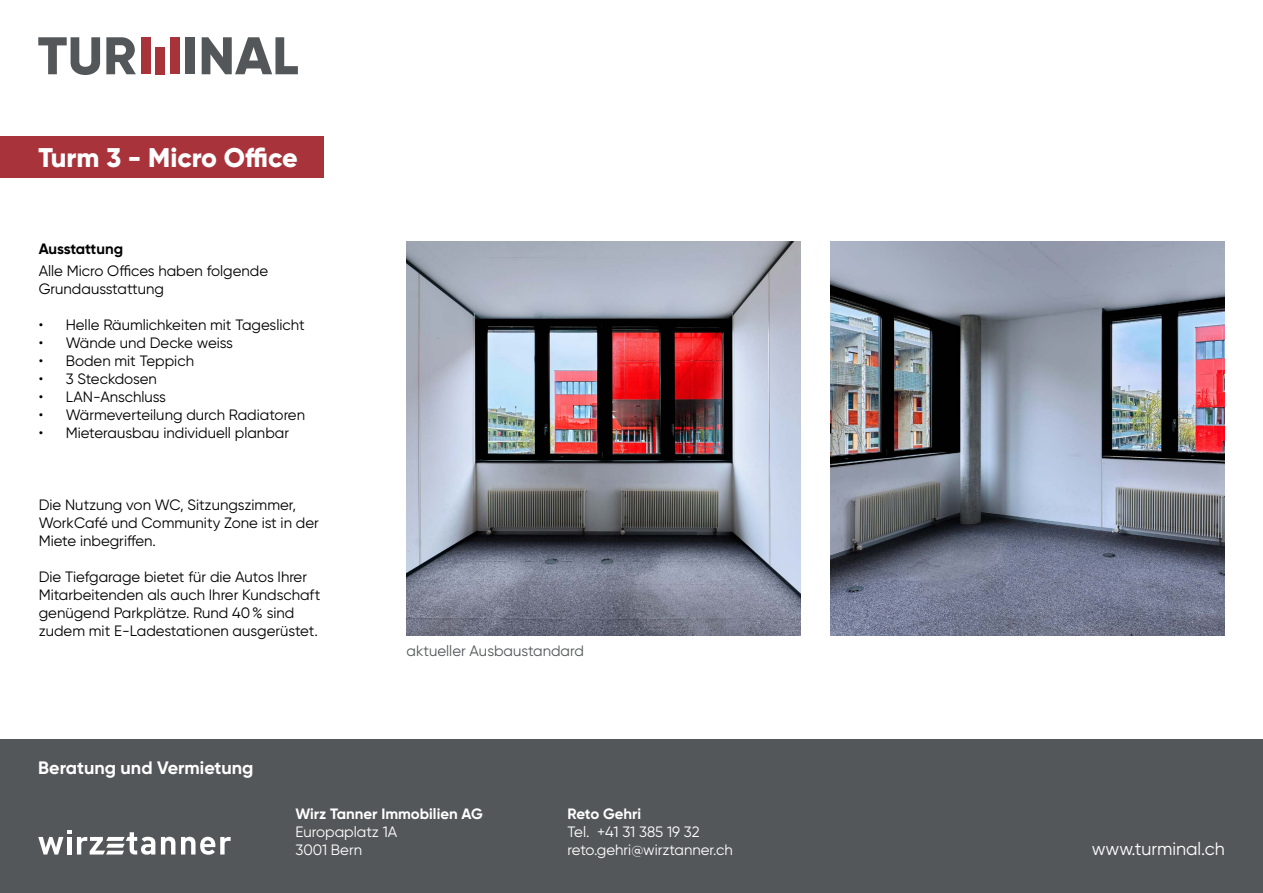
<style>
.page{position:relative;width:1263px;height:893px;background:#fff}
.page>*{position:absolute;margin:0;border:0;box-sizing:border-box;transform-origin:0 0}
.t1{font:800 27px "Gilroy";color:#fff}
.t2{font:700 18px "Gilroy";color:#fff}
.t3{font:18px "Gilroy";color:#fff}
.t4{font:15px/18px "Gilroy";color:#000}
.t5{font:15px/18px "Gilroy";color:#fff}
.t6{font:700 15px "Gilroy";color:#fff}
.t7{font:15px "Gilroy";color:#545759}
.t8{font:700 15px "Gilroy";letter-spacing:-.005em;color:#000}
</style>
<div class="page">
<div style="left:0;top:740px;width:1263px;height:153px;background:#545759"></div>
<svg style="left:38px;top:830px;width:33px;height:24px"></svg>
<svg style="left:161px;top:837px;width:14px;height:17px"></svg>
<svg style="left:181px;top:837px;width:50px;height:18px"></svg>
<svg style="left:77px;top:832px;width:78px;height:23px"></svg>
<svg style="left:38px;top:37px;width:62px;height:38px"></svg>
<svg style="left:106px;top:37px;width:30px;height:37px"></svg>
<div style="left:186px;top:37px;width:9px;height:37px;background:#545759"></div>
<svg style="left:202px;top:37px;width:96px;height:37px"></svg>
<div style="left:141px;top:37px;width:9px;height:37px;background:#a8333b"></div>
<div style="left:170px;top:37px;width:9px;height:37px;background:#a8333b"></div>
<div style="left:155px;top:47px;width:10px;height:27px;background:#a8333b"></div>
<div style="left:0;top:136px;width:323px;height:42px;background:#a8333b"></div>
<img style="left:830px;top:241px;width:395px;height:395px">
<img style="left:407px;top:242px;width:394px;height:394px">
<h1 class="t1" style="left:38px;top:140px;width:261px">Turm 3 - Micro Office</h1>
<p class="t8" style="left:39px;top:239px;width:86px">Ausstattung</p>
<p class="t4" style="left:39px;top:261px;width:231px">Alle Micro Offices haben folgende<br>Grundausstattung</p>
<p class="t4" style="left:39px;top:315px;width:268px">• Helle Räumlichkeiten mit Tageslicht</p>
<p class="t4" style="left:39px;top:333px;width:196px">• Wände und Decke weiss</p>
<p class="t4" style="left:39px;top:351px;width:157px">• Boden mit Teppich</p>
<p class="t4" style="left:39px;top:369px;width:120px">• 3 Steckdosen</p>
<p class="t4" style="left:39px;top:387px;width:129px">• LAN-Anschluss</p>
<p class="t4" style="left:39px;top:405px;width:268px">• Wärmeverteilung durch Radiatoren</p>
<p class="t4" style="left:39px;top:423px;width:252px">• Mieterausbau individuell planbar</p>
<p class="t4" style="left:39px;top:496px;width:282px">Die Nutzung von WC, Sitzungszimmer,<br>WorkCafé und Community Zone ist in der<br>Miete inbegriffen.</p>
<p class="t4" style="left:39px;top:568px;width:283px">Die Tiefgarage bietet für die Autos Ihrer Mitarbeitenden als auch Ihrer Kundschaft genügend Parkplätze. Rund 40% sind zudem mit E-Ladestationen ausgerüstet.</p>
<p class="t2" style="left:38px;top:756px;width:217px">Beratung und Vermietung</p>
<p class="t7" style="left:407px;top:642px;width:179px">aktueller Ausbaustandard</p>
<p class="t6" style="left:296px;top:804px;width:189px">Wirz Tanner Immobilien AG</p>
<p class="t5" style="left:296px;top:822px;width:103px">Europaplatz 1A<br>3001 Bern</p>
<p class="t6" style="left:568px;top:804px;width:75px">Reto Gehri</p>
<p class="t5" style="left:568px;top:822px;width:167px">Tel. +41 31 385 19 32 reto.gehri@wirztanner.ch</p>
<p class="t3" style="left:1092px;top:837px;width:135px">www.turminal.ch</p>
</div>
